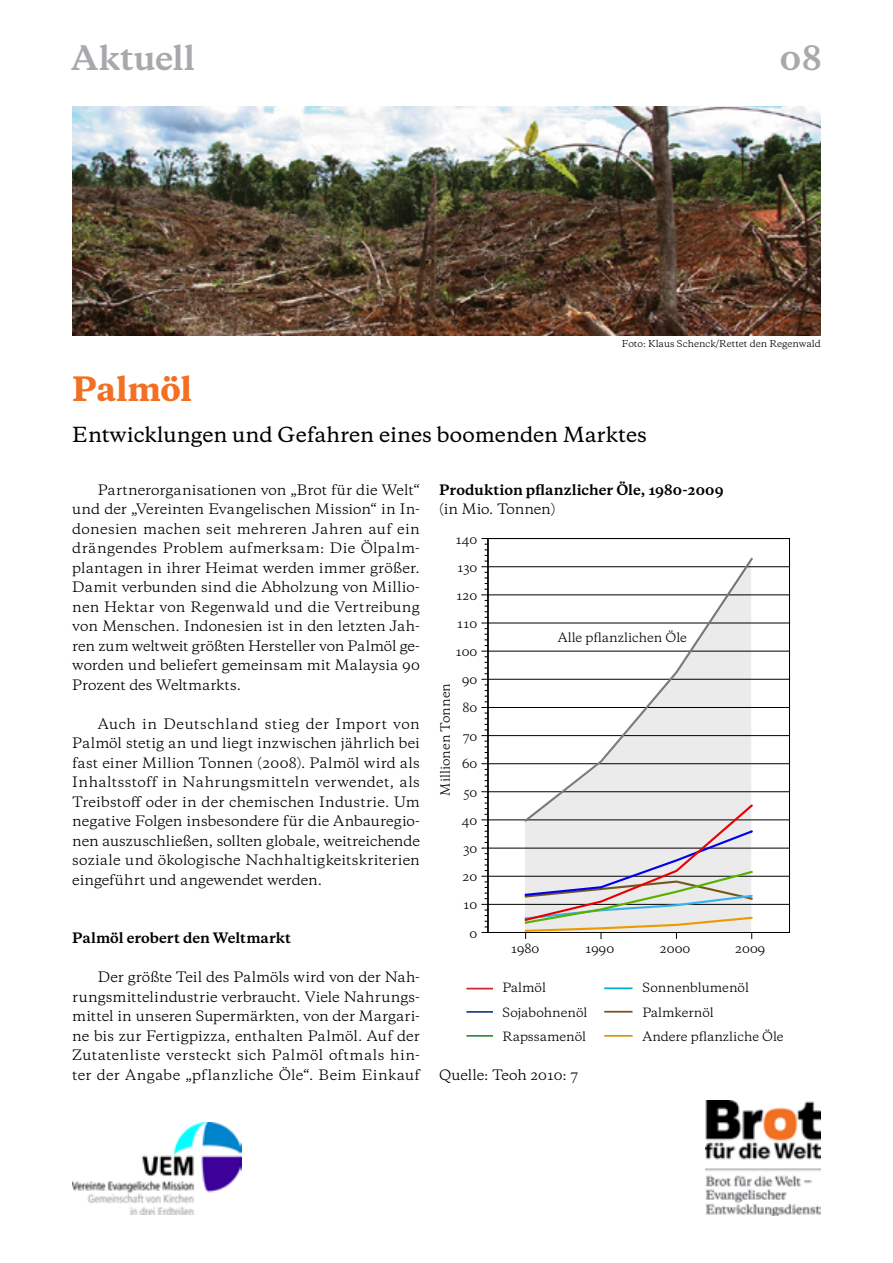
<style>
.page{position:relative;width:893px;height:1263px;background:#fff}
.page>*{position:absolute;margin:0;border:0;box-sizing:border-box;transform-origin:0 0}
.t1{font:700 31.5px "Copernicus";letter-spacing:-.005em;color:#a7a9ac}
.t2{font:800 31.5px "Copernicus";letter-spacing:-.015em;color:#f36f21}
.t3{font:500 19.5px "Copernicus";color:#000}
.t4{font:13.5px/19.5px "Copernicus";letter-spacing:.01em;color:#000;text-align:justify}
.t5{font:700 13.5px "Copernicus";color:#000}
.t6{font:13.5px "Copernicus";letter-spacing:-.01em;color:#000}
.t7{font:12px/24.2px "Copernicus";color:#000}
.t8{font:9px "Copernicus";color:#000}
</style>
<div class="page">
<img style="left:706px;top:1100px;width:115px;height:116px">
<img style="left:72px;top:1123px;width:170px;height:91px">
<img style="left:72px;top:106px;width:749px;height:230px">
<hr style="left:789px;top:538px;width:1px;height:394px;background:#000">
<hr style="left:488px;top:904px;width:301px;height:1px;background:#000">
<hr style="left:488px;top:876px;width:301px;height:1px;background:#000">
<hr style="left:488px;top:848px;width:301px;height:1px;background:#000">
<hr style="left:488px;top:819px;width:301px;height:1px;background:#000">
<hr style="left:488px;top:791px;width:301px;height:1px;background:#000">
<hr style="left:488px;top:763px;width:301px;height:1px;background:#000">
<hr style="left:488px;top:735px;width:301px;height:1px;background:#000">
<hr style="left:488px;top:707px;width:301px;height:1px;background:#000">
<hr style="left:488px;top:679px;width:301px;height:1px;background:#000">
<hr style="left:488px;top:651px;width:301px;height:1px;background:#000">
<hr style="left:488px;top:623px;width:301px;height:1px;background:#000">
<hr style="left:488px;top:594px;width:301px;height:1px;background:#000">
<hr style="left:488px;top:566px;width:301px;height:1px;background:#000">
<hr style="left:488px;top:538px;width:301px;height:1px;background:#000">
<hr style="left:488px;top:932px;width:301px;height:1px;background:#000">
<svg style="left:482px;top:538px;width:7px;height:395px"></svg>
<svg style="left:523px;top:557px;width:232px;height:245px"></svg>
<svg style="left:523px;top:802px;width:232px;height:137px;background:#dad7d6"></svg>
<svg style="left:604px;top:1011px;width:28px;height:1px"></svg>
<hr style="left:604px;top:987px;width:28px;height:2px;background:#00accd">
<svg style="left:466px;top:988px;width:27px;height:1px"></svg>
<hr style="left:466px;top:1011px;width:27px;height:2px;background:#25408f">
<hr style="left:466px;top:1035px;width:27px;height:2px;background:#33913c">
<hr style="left:604px;top:1035px;width:29px;height:2px;background:#d09910">
<h1 class="t1" style="left:71px;top:37px;width:125px">Aktuell</h1>
<h1 class="t1" style="left:779px;top:37px;width:45px">08</h1>
<p class="t8" style="left:622px;top:337px;width:200px">Foto: Klaus Schenck/Rettet den Regenwald</p>
<h1 class="t2" style="left:72px;top:368px;width:121px">Palmöl</h1>
<h2 class="t3" style="left:72px;top:422px;width:576px">Entwicklungen und Gefahren eines boomenden Marktes</h2>
<p class="t4" style="left:72px;top:480px;width:349px;text-indent:26px">Partnerorganisationen von „Brot für die Welt“ und der „Vereinten Evangelischen Mission“ in In&shy;donesien machen seit mehreren Jahren auf ein drängendes Problem aufmerksam: Die Ölpalm&shy;plantagen in ihrer Heimat werden immer größer.<br>Damit verbunden sind die Abholzung von Millio&shy;nen Hektar von Regenwald und die Vertreibung von Menschen. Indonesien ist in den letzten Jah&shy;ren zum weltweit größten Hersteller von Palmöl ge&shy;worden und beliefert gemeinsam mit Malaysia 90<br>Prozent des Weltmarkts.</p>
<p class="t4" style="left:72px;top:714px;width:349px;text-indent:26px">Auch in Deutschland stieg der Import von Palmöl stetig an und liegt inzwischen jährlich bei fast einer Million Tonnen (2008). Palmöl wird als Inhaltsstoff in Nahrungsmitteln verwendet, als Treibstoff oder in der chemischen Industrie. Um negative Folgen insbesondere für die Anbauregio&shy;nen auszuschließen, sollten globale, weitreichende soziale und ökologische Nachhaltigkeitskriterien eingeführt und angewendet werden.</p>
<p class="t5" style="left:439px;top:480px;width:286px">Produktion pflanzlicher Öle, 1980-2009</p>
<p class="t6" style="left:439px;top:500px;width:118px">(in Mio. Tonnen)</p>
<p class="t7" style="left:455px;top:527px;width:23px">140</p>
<p class="t7" style="left:457px;top:555px;width:22px">130</p>
<p class="t7" style="left:456px;top:583px;width:23px">120</p>
<p class="t7" style="left:457px;top:611px;width:22px">110</p>
<p class="t7" style="left:455px;top:640px;width:24px">100</p>
<p class="t7" style="left:462px;top:668px;width:17px">90</p>
<p class="t7" style="left:462px;top:696px;width:16px">80</p>
<p class="t7" style="left:463px;top:724px;width:16px">70</p>
<p class="t7" style="left:462px;top:752px;width:17px">60</p>
<p class="t7" style="left:463px;top:780px;width:15px">50</p>
<p class="t7" style="left:462px;top:808px;width:17px">40</p>
<p class="t7" style="left:463px;top:837px;width:15px">30</p>
<p class="t7" style="left:463px;top:865px;width:16px">20</p>
<p class="t7" style="left:463px;top:893px;width:16px">10</p>
<p class="t7" style="left:470px;top:921px;width:9px">0</p>
<p class="t7" style="left:511px;top:936px;width:30px">1980</p>
<p class="t7" style="left:558px;top:626px;width:131px">Alle pflanzlichen Öle</p>
<p class="t7" style="left:433px;top:795px;width:114px;rotate:-90deg">Millionen Tonnen</p>
<p class="t5" style="left:72px;top:929px;width:220px">Palmöl erobert den Weltmarkt</p>
<p class="t4" style="left:72px;top:967px;width:349px;text-indent:26px">Der größte Teil des Palmöls wird von der Nah&shy;rungsmittelindustrie verbraucht. Viele Nahrungs&shy;mittel in unseren Supermärkten, von der Margari&shy;ne bis zur Fertigpizza, enthalten Palmöl. Auf der Zutatenliste versteckt sich Palmöl oftmals hin&shy;ter der Angabe „pflanzliche Öle“. Beim Einkauf</p>
<p class="t7" style="left:585px;top:936px;width:31px">1990</p>
<p class="t7" style="left:660px;top:936px;width:32px">2000</p>
<p class="t7" style="left:735px;top:936px;width:31px">2009</p>
<p class="t7" style="left:643px;top:976px;width:143px">Sonnenblumenöl<br>Palmkernöl<br>Andere pflanzliche Öle</p>
<p class="t7" style="left:503px;top:976px;width:86px">Palmöl<br>Sojabohnenöl<br>Rapssamenöl</p>
<p class="t6" style="left:439px;top:1065px;width:140px">Quelle: Teoh 2010: 7</p>
</div>
